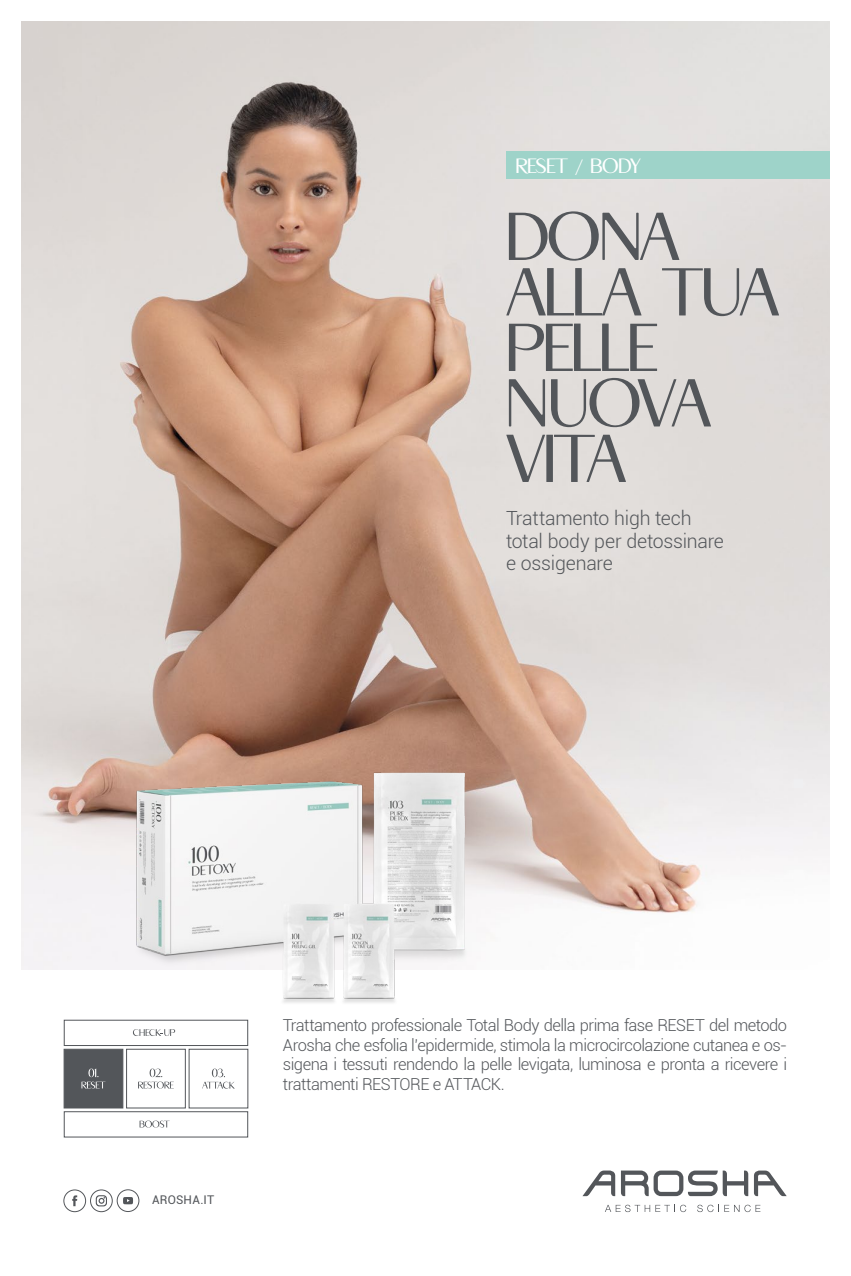
<style>
.page{position:relative;width:851px;height:1276px;background:#fff}
.page>*{position:absolute;margin:0;border:0;box-sizing:border-box;transform-origin:0 0}
.t1{font:67.5px/55.5px "APOLLO";letter-spacing:-.025em;color:#53565a}
.t2{font:20.7px "APOLLO";letter-spacing:.005em;color:#fff}
.t3{font:300 19.5px/22.5px "Roboto";letter-spacing:-.01em;color:#53565a}
.t4{font:300 16.5px/19.5px "Roboto";letter-spacing:-.03em;color:#53565a;text-align:justify}
.t5{font:12px "Roboto";letter-spacing:.015em;color:#53565a}
</style>
<div class="page">
<img style="left:21px;top:21px;width:808px;height:948px">
<svg style="left:582px;top:1170px;width:204px;height:26px"></svg>
<svg style="left:605px;top:1204px;width:81px;height:8px"></svg>
<svg style="left:697px;top:1204px;width:63px;height:8px"></svg>
<div style="left:63px;top:1189px;width:23px;height:23px;border:1px solid #53565a;border-radius:50%"></div>
<svg style="left:72px;top:1195px;width:5px;height:11px"></svg>
<div style="left:90px;top:1189px;width:23px;height:23px;border:1px solid #53565a;border-radius:50%"></div>
<svg style="left:96px;top:1195px;width:11px;height:11px"></svg>
<div style="left:117px;top:1189px;width:22px;height:23px;border:1px solid #53565a;border-radius:50%"></div>
<svg style="left:123px;top:1197px;width:10px;height:7px"></svg>
<div style="left:64px;top:1049px;width:59px;height:59px;background:#53565a"></div>
<div style="left:126px;top:1049px;width:59px;height:59px;border:1px solid #53565a"></div>
<div style="left:64px;top:1111px;width:184px;height:26px;border:1px solid #53565a"></div>
<div style="left:64px;top:1020px;width:184px;height:25px;border:1px solid #53565a"></div>
<svg style="left:133px;top:1029px;width:42px;height:7px"></svg>
<svg style="left:139px;top:1120px;width:31px;height:7px"></svg>
<svg style="left:81px;top:1068px;width:24px;height:20px"></svg>
<svg style="left:138px;top:1068px;width:36px;height:20px"></svg>
<svg style="left:202px;top:1068px;width:32px;height:20px"></svg>
<div style="left:506px;top:152px;width:323px;height:27px;background:#9ed3c9"></div>
<img style="left:123px;top:762px;width:356px;height:241px">
<p class="t2" style="left:515px;top:152px;width:127px">RESET / BODY</p>
<h1 class="t1" style="left:506px;top:209px;width:274px">DONA<br>ALLA TUA<br>PELLE<br>NUOVA<br>VITA</h1>
<p class="t3" style="left:506px;top:506px;width:219px">Trattamento high tech total body per detossinare e ossigenare</p>
<p class="t5" style="left:152px;top:1191px;width:64px">AROSHA.IT</p>
<p class="t4" style="left:283px;top:1015px;width:505px">Trattamento professionale Total Body della prima fase RESET del metodo Arosha che esfolia l’epidermide, stimola la microcircolazione cutanea e os&shy;sigena i tessuti rendendo la pelle levigata, luminosa e pronta a ricevere i trattamenti RESTORE e ATTACK.</p>
</div>
